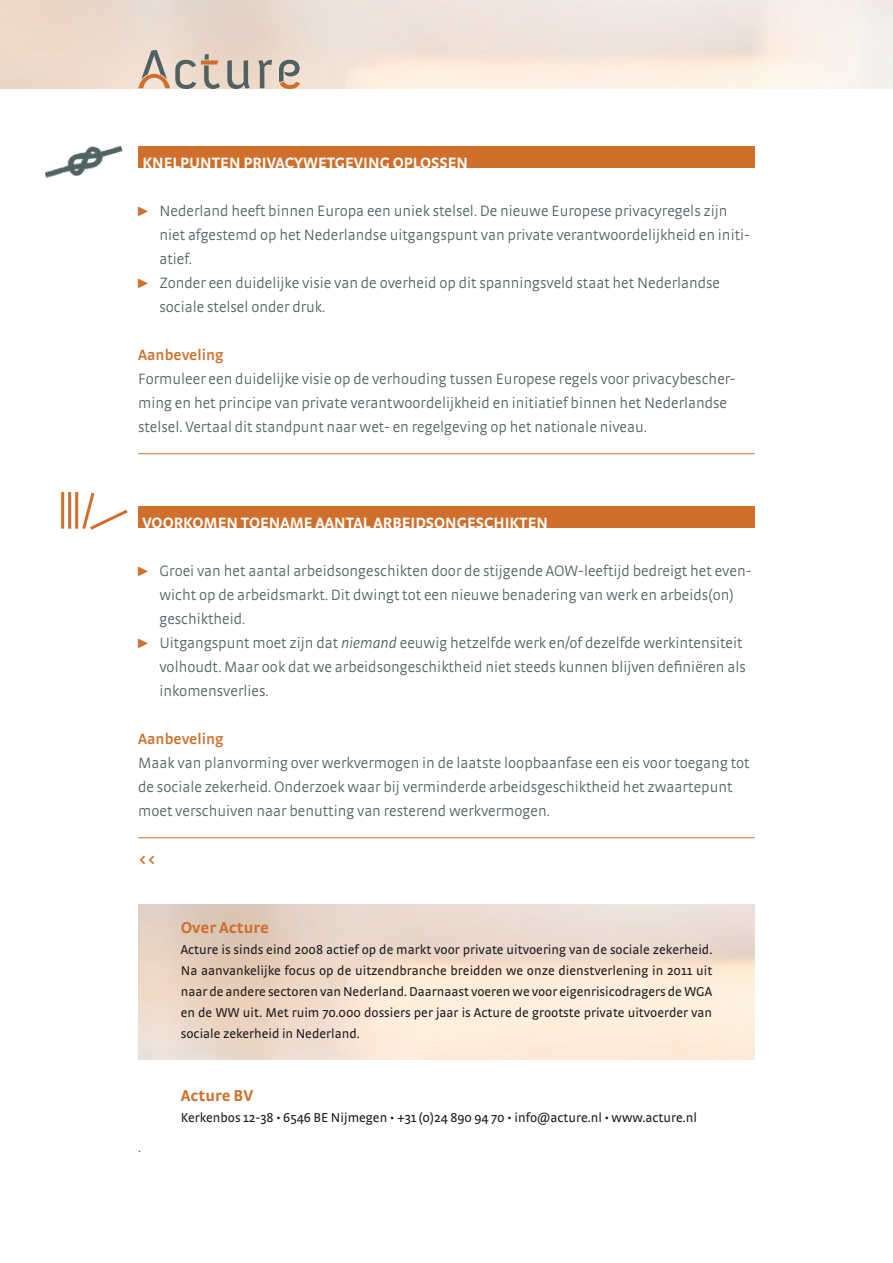
<style>
.page{position:relative;width:893px;height:1263px;background:#fff}
.page>*{position:absolute;margin:0;border:0;box-sizing:border-box;transform-origin:0 0}
.t1{font:700 16.5px "Strada";color:#d06f2c}
.t2{font:300 15.75px/24px "Strada Pro";color:#506161}
.t3{font:700 15.75px "Strada";color:#fff}
.t4{font:600 15.75px "Strada Pro";color:#d06f2c}
.t5{font:13.5px/21px "Strada";color:#231f20;text-align:justify}
.s1{font-style:italic}
</style>
<div class="page">
<div style="left:138px;top:147px;width:617px;height:21px;background:#d06f2c"></div>
<img style="left:44px;top:145px;width:79px;height:33px">
<div style="left:138px;top:507px;width:617px;height:21px;background:#d06f2c"></div>
<hr style="left:61px;top:492px;width:3px;height:37px;background:#d06f2c">
<hr style="left:68px;top:492px;width:3px;height:37px;background:#d06f2c">
<hr style="left:75px;top:492px;width:3px;height:37px;background:#d06f2c">
<svg style="left:82px;top:492px;width:46px;height:38px"></svg>
<svg style="left:279px;top:60px;width:21px;height:29px"></svg>
<svg style="left:227px;top:60px;width:23px;height:29px"></svg>
<svg style="left:258px;top:60px;width:14px;height:28px"></svg>
<svg style="left:138px;top:50px;width:82px;height:39px;background:#ccbbac"></svg>
<hr style="left:138px;top:453px;width:617px;height:1px;background:#d06f2c">
<hr style="left:138px;top:837px;width:617px;height:1px;background:#d06f2c">
<p class="t3" style="left:142px;top:153px;width:327px">KNELPUNTEN PRIVACYWETGEVING OPLOSSEN</p>
<p class="t2" style="left:159px;top:198px;width:592px">Nederland heeft binnen Europa een uniek stelsel. De nieuwe Europese privacyregels zijn niet afgestemd op het Nederlandse uitgangspunt van private verantwoordelijkheid en initi&shy;atief.<br>Zonder een duidelijke visie van de overheid op dit spanningsveld staat het Nederlandse sociale stelsel onder druk.</p>
<p class="t4" style="left:138px;top:344px;width:87px">Aanbeveling</p>
<p class="t2" style="left:138px;top:366px;width:599px">Formuleer een duidelijke visie op de verhouding tussen Europese regels voor privacybescher&shy;ming en het principe van private verantwoordelijkheid en initiatief binnen het Nederlandse stelsel. Vertaal dit standpunt naar wet- en regelgeving op het nationale niveau.</p>
<p class="t3" style="left:142px;top:513px;width:407px">VOORKOMEN TOENAME AANTAL ARBEIDSONGESCHIKTEN</p>
<p class="t2" style="left:159px;top:558px;width:594px">Groei van het aantal arbeidsongeschikten door de stijgende AOW-leeftijd bedreigt het even&shy;wicht op de arbeidsmarkt. Dit dwingt tot een nieuwe benadering van werk en arbeids(on) geschiktheid.<br>Uitgangspunt moet zijn dat <span class="s1">niemand</span> eeuwig hetzelfde werk en/of dezelfde werkintensiteit volhoudt. Maar ook dat we arbeidsongeschiktheid niet steeds kunnen blijven definiëren als inkomensverlies.</p>
<p class="t4" style="left:138px;top:728px;width:87px">Aanbeveling</p>
<p class="t2" style="left:138px;top:750px;width:613px">Maak van planvorming over werkvermogen in de laatste loopbaanfase een eis voor toegang tot de sociale zekerheid. Onderzoek waar bij verminderde arbeidsgeschiktheid het zwaartepunt moet verschuiven naar benutting van resterend werkvermogen.</p>
<p class="t4" style="left:138px;top:848px;width:20px">&lt;&lt;</p>
<p class="t1" style="left:181px;top:918px;width:90px">Over Acture</p>
<p class="t5" style="left:181px;top:939px;width:533px">Acture is sinds eind 2008 actief op de markt voor private uitvoering van de sociale zekerheid.<br>Na aanvankelijke focus op de uitzendbranche breidden we onze dienstverlening in 2011 uit naar de andere sectoren van Nederland. Daarnaast voeren we voor eigenrisicodragers de WGA en de WW uit. Met ruim 70.000 dossiers per jaar is Acture de grootste private uitvoerder van sociale zekerheid in Nederland.</p>
<p class="t2" style="left:138px;top:1134px;width:5px">.</p>
<p class="t1" style="left:181px;top:1086px;width:74px">Acture BV</p>
<p class="t5" style="left:181px;top:1107px;width:518px">Kerkenbos 12-38 • 6546 BE Nijmegen • +31 (0)24 890 94 70 • info@acture.nl • www.acture.nl</p>
</div>
